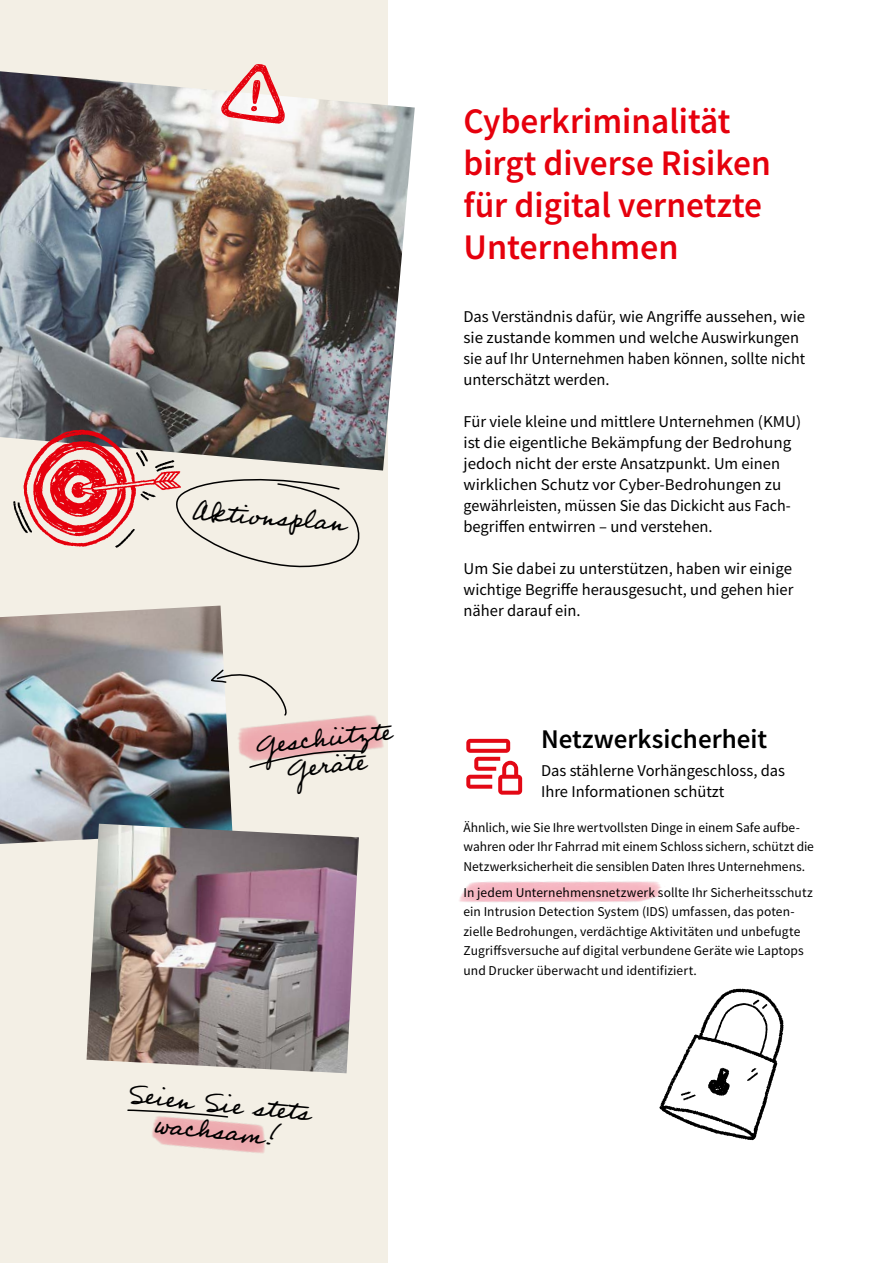
<style>
.page{position:relative;width:893px;height:1263px;background:#fff}
.page>*{position:absolute;margin:0;border:0;box-sizing:border-box;transform-origin:0 0}
.t1{font:600 36px/42px "Source Sans Pro";color:#e6000d}
.t2{font:33px/27px "Professor";color:#000;text-align:center}
.t3{font:600 27px "Source Sans Pro";color:#000}
.t4{font:16.5px/21px "Source Sans Pro";color:#000}
.t5{font:13.5px/19.5px "Source Sans Pro";letter-spacing:.005em;color:#000}
</style>
<div class="page">
<svg style="left:466px;top:739px;width:56px;height:56px"></svg>
<div style="left:0;top:0;width:388px;height:1263px;background:#f3efe5"></div>
<img style="left:238px;top:715px;width:146px;height:43px">
<img style="left:152px;top:1118px;width:113px;height:35px">
<img style="left:0;top:71px;width:415px;height:400px">
<svg style="left:221px;top:64px;width:64px;height:60px"></svg>
<img style="left:0;top:606px;width:232px;height:238px">
<img style="left:87px;top:824px;width:272px;height:249px">
<svg style="left:659px;top:988px;width:125px;height:152px"></svg>
<svg style="left:248px;top:748px;width:116px;height:20px"></svg>
<svg style="left:127px;top:1109px;width:102px;height:9px"></svg>
<svg style="left:13px;top:429px;width:348px;height:139px"></svg>
<svg style="left:209px;top:661px;width:82px;height:56px"></svg>
<img style="left:459px;top:881px;width:202px;height:22px">
<h2 class="t2" style="left:194px;top:494px;width:155px;rotate:4deg">Aktion splan</h2>
<h2 class="t2" style="left:254px;top:728px;width:137px;rotate:-6deg">Geschützte<br>Geräte</h2>
<h2 class="t2" style="left:131px;top:1077px;width:184px;rotate:6deg">Seien Sie stets wa chsam!</h2>
<h1 class="t1" style="left:463px;top:100px;width:309px">Cyberkriminalität birgt diverse Risiken für digital vernetzte<br>Unternehmen</h1>
<p class="t4" style="left:463px;top:306px;width:343px">Das Verständnis dafür, wie Angriffe aussehen, wie sie zustande kommen und welche Auswirkungen sie auf Ihr Unternehmen haben können, sollte nicht unterschätzt werden.</p>
<p class="t4" style="left:463px;top:411px;width:339px">Für viele kleine und mittlere Unternehmen (KMU) ist die eigentliche Bekämpfung der Bedrohung jedoch nicht der erste Ansatzpunkt. Um einen wirklichen Schutz vor Cyber-Bedrohungen zu gewährleisten, müssen Sie das Dickicht aus Fach&shy;begriffen entwirren – und verstehen.</p>
<p class="t4" style="left:463px;top:558px;width:331px;text-align:justify">Um Sie dabei zu unterstützen, haben wir einige wichtige Begriffe herausgesucht, und gehen hier näher darauf ein.</p>
<h3 class="t3" style="left:541px;top:721px;width:228px">Netzwerksicherheit</h3>
<p class="t4" style="left:541px;top:759px;width:246px">Das stählerne Vorhängeschloss, das<br>Ihre Informationen schützt</p>
<p class="t5" style="left:463px;top:818px;width:352px">Ähnlich, wie Sie Ihre wertvollsten Dinge in einem Safe aufbe&shy;wahren oder Ihr Fahrrad mit einem Schloss sichern, schützt die<br>Netzwerksicherheit die sensiblen Daten Ihres Unternehmens.</p>
<p class="t5" style="left:463px;top:882px;width:351px">In jedem Unternehmensnetzwerk sollte Ihr Sicherheitsschutz ein Intrusion Detection System (IDS) umfassen, das poten&shy;zielle Bedrohungen, verdächtige Aktivitäten und unbefugte Zugriffsversuche auf digital verbundene Geräte wie Laptops und Drucker überwacht und identifiziert.</p>
</div>
